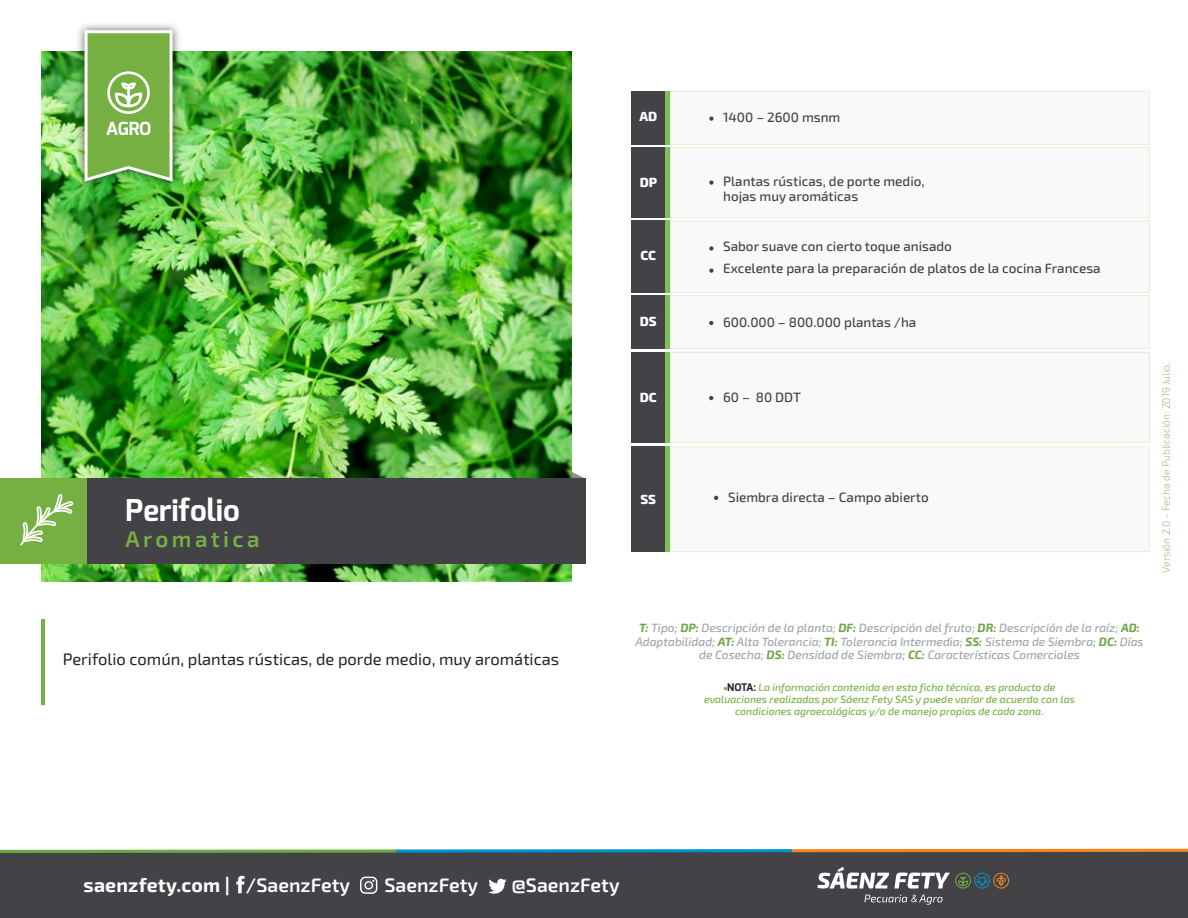
<style>
.page{position:relative;width:1188px;height:918px;background:#fff}
.page>*{position:absolute;margin:0;border:0;box-sizing:border-box;transform-origin:0 0}
.t1{font:700 30px "Exo";color:#fff}
.t2{font:600 22.5px "Exo 2";letter-spacing:.15em;color:#76b043}
.t3{font:700 19.5px "Exo 2";letter-spacing:.01em;color:#fff}
.t4{font:600 19.5px "Exo 2";color:#fff}
.t5{font:700 18px "Exo";color:#fff}
.t6{font:16.5px "Exo 2";color:#272027}
.t7{font:500 13.5px/22px "Exo 2";color:#434247}
.t8{font:800 13.2px "Exo 2";color:#fff}
.t9{font:italic 500 12px/13.5px "Exo 2";color:#9fa4a8;text-align:center}
.t10{font:italic 500 10.5px/12px "Exo 2";color:#76b043;text-align:center}
.t11{font:200 10.5px "Exo 2";color:#6ea644}
.s1{font-weight:700;color:#6ea644}
.s2{font-weight:600;font-style:normal}
.s3{font-family:"Exo";font-weight:700;font-style:normal;color:#272027}
.s4{font-weight:600}
</style>
<div class="page">
<img style="left:42px;top:52px;width:529px;height:529px">
<div style="left:631px;top:91px;width:34px;height:54px;background:#434247"></div>
<div style="left:631px;top:295px;width:34px;height:54px;background:#434247"></div>
<div style="left:631px;top:352px;width:34px;height:91px;background:#434247"></div>
<svg style="left:670px;top:352px;width:480px;height:91px"></svg>
<div style="left:631px;top:447px;width:34px;height:105px;background:#434247"></div>
<svg style="left:670px;top:447px;width:480px;height:105px"></svg>
<div style="left:631px;top:147px;width:34px;height:71px;background:#434247"></div>
<div style="left:665px;top:91px;width:5px;height:54px;background:#7cc252"></div>
<div style="left:665px;top:295px;width:5px;height:54px;background:#7cc252"></div>
<div style="left:665px;top:352px;width:5px;height:91px;background:#7cc252"></div>
<div style="left:665px;top:447px;width:5px;height:105px;background:#7cc252"></div>
<div style="left:665px;top:147px;width:5px;height:71px;background:#7cc252"></div>
<div style="left:0;top:852px;width:1188px;height:66px;background:#434247"></div>
<svg style="left:0;top:849px;width:396px;height:4px;background:#83af63"></svg>
<svg style="left:396px;top:849px;width:396px;height:4px;background:#1c8dc1"></svg>
<hr style="left:792px;top:849px;width:396px;height:3px;background:#f58320">
<div style="left:87px;top:479px;width:499px;height:85px;background:#434247"></div>
<svg style="left:571px;top:472px;width:15px;height:7px"></svg>
<div style="left:0;top:479px;width:87px;height:85px;background:#76b043"></div>
<hr style="left:42px;top:619px;width:3px;height:86px;background:#76b043">
<img style="left:72px;top:24px;width:114px;height:171px">
<svg style="left:83px;top:29px;width:91px;height:155px;background:#86b95e"></svg>
<svg style="left:360px;top:877px;width:17px;height:17px"></svg>
<svg style="left:236px;top:876px;width:8px;height:17px"></svg>
<svg style="left:488px;top:879px;width:19px;height:15px"></svg>
<svg style="left:864px;top:895px;width:79px;height:10px"></svg>
<svg style="left:817px;top:867px;width:192px;height:22px"></svg>
<svg style="left:670px;top:91px;width:480px;height:258px"></svg>
<svg style="left:709px;top:396px;width:4px;height:4px"></svg>
<svg style="left:714px;top:496px;width:4px;height:4px"></svg>
<div style="left:631px;top:220px;width:34px;height:73px;background:#434247"></div>
<div style="left:665px;top:220px;width:5px;height:73px;background:#7cc252"></div>
<svg style="left:20px;top:494px;width:54px;height:52px"></svg>
<h3 class="t5" style="left:106px;top:117px;width:47px">AGRO</h3>
<h1 class="t1" style="left:125px;top:490px;width:116px">Perifolio</h1>
<h2 class="t2" style="left:125px;top:526px;width:136px">Aromatica</h2>
<h3 class="t6" style="left:63px;top:650px;width:498px">Perifolio común, plantas rústicas, de porde medio, muy aromáticas</h3>
<p class="t8" style="left:639px;top:109px;width:19px">AD</p>
<p class="t7" style="left:723px;top:107px;width:119px">1400 – 2600 msnm</p>
<p class="t8" style="left:640px;top:175px;width:19px">DP</p>
<p class="t7" style="left:723px;top:174px;width:203px;line-height:15px">Plantas rústicas, de porte medio, hojas muy aromáticas</p>
<p class="t8" style="left:641px;top:248px;width:17px">CC</p>
<p class="t7" style="left:723px;top:235px;width:379px">Sabor suave con cierto toque anisado<br>Excelente para la preparación de platos de la cocina Francesa</p>
<p class="t8" style="left:640px;top:313px;width:18px">DS</p>
<p class="t7" style="left:723px;top:311px;width:195px">600.000 – 800.000 plantas /ha</p>
<p class="t8" style="left:640px;top:389px;width:18px">DC</p>
<p class="t8" style="left:640px;top:491px;width:17px">SS</p>
<p class="t7" style="left:723px;top:386px;width:79px">60 – 80 DDT</p>
<p class="t7" style="left:728px;top:487px;width:202px">Siembra directa – Campo abierto</p>
<p class="t11" style="left:1160px;top:573px;width:212px;rotate:-90deg">Versión 2.0 - Fecha de Publicación: 2019 Julio.</p>
<p class="t9" style="left:635px;top:622px;width:510px"><span class="s1">T:</span> Tipo; <span class="s1">DP:</span> Descripción de la planta; <span class="s1">DF:</span> Descripción del fruto; <span class="s1">DR:</span> Descripción de la raíz; <span class="s1">AD:<br></span>Adaptabilidad; <span class="s1">AT:</span> Alta Tolerancia; <span class="s1">TI:</span> Tolerancia Intermedia; <span class="s1">SS:</span> Sistema de Siembra; <span class="s1">DC:</span> Días de Cosecha; <span class="s1">DS:</span> Densidad de Siembra; <span class="s1">CC:</span> Características Comerciales</p>
<p class="t10" style="left:704px;top:682px;width:373px"><span class="s2">•</span><span class="s3">NOTA:</span> La información contenida en esta ficha técnica, es producto de evaluaciones realizadas por Sáenz Fety SAS y puede variar de acuerdo con las condiciones agroecológicas y/o de manejo propias de cada zona.</p>
<h3 class="t3" style="left:84px;top:873px;width:268px">saenzfety.com | <span class="s4">/SaenzFety</span></h3>
<h3 class="t4" style="left:384px;top:873px;width:95px">SaenzFety</h3>
<h3 class="t4" style="left:512px;top:873px;width:110px">@SaenzFety</h3>
</div>
